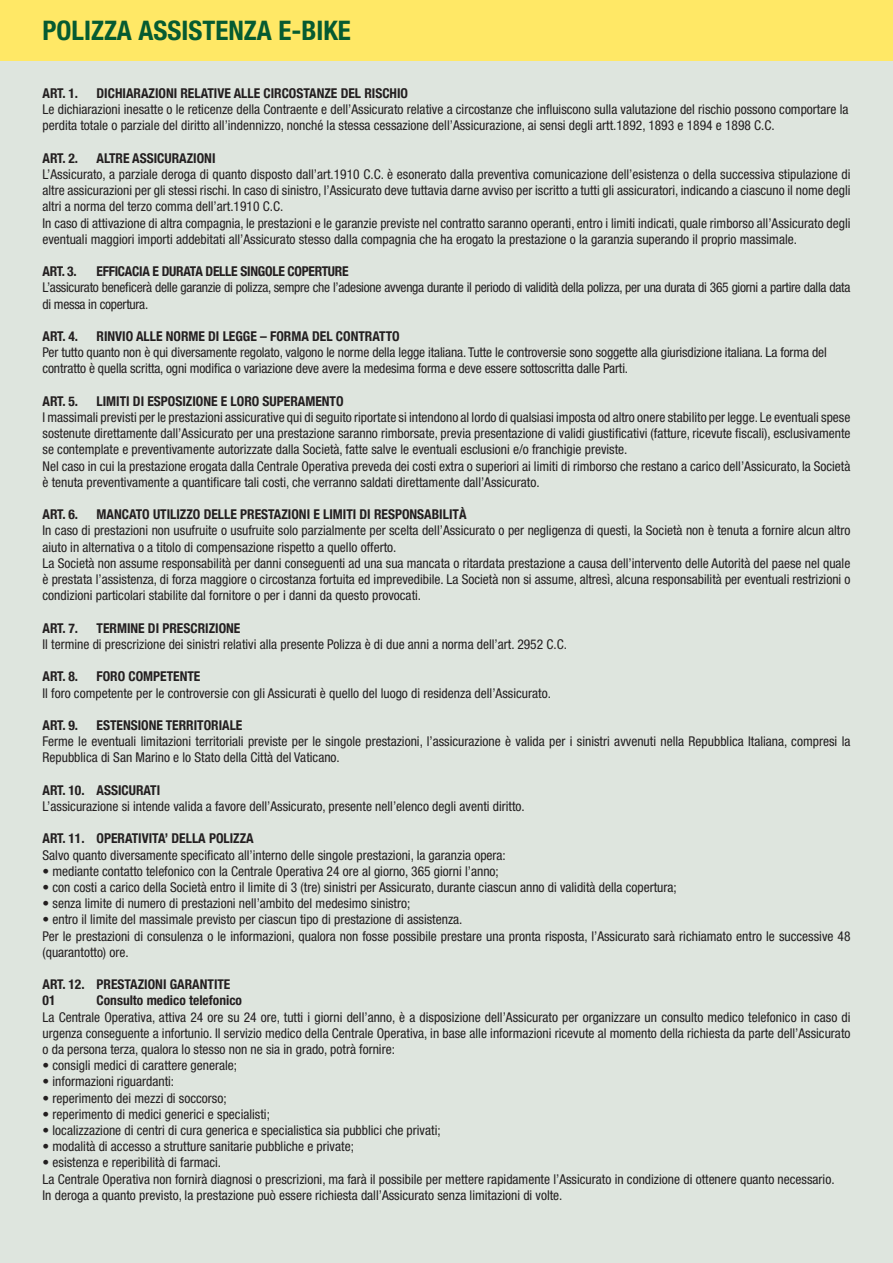
<style>
.page{position:relative;width:893px;height:1263px;background:#dee5de}
.page>*{position:absolute;margin:0;border:0;box-sizing:border-box;transform-origin:0 0}
.t1{font:700 condensed 27px "Helvetica Neue LT Std";color:#065b31}
.t2{font:condensed 13.5px/16.2px "Helvetica Neue LT Std";color:#231f20}
.t3{font:700 condensed 13.5px "Helvetica Neue";color:#231f20}
.t4{font:condensed 13.5px/16.2px "Helvetica Neue LT Std";letter-spacing:-.02em;color:#231f20}
.t5{font:700 condensed 13.5px/16.2px "Helvetica Neue LT Std";color:#231f20}
.t6{font:700 condensed 13.5px "Helvetica Neue";letter-spacing:-.02em;color:#231f20}
</style>
<div class="page">
<div style="left:0;top:0;width:893px;height:61px;background:#ffe866"></div>
<h1 class="t1" style="left:43px;top:14px;width:310px">POLIZZA ASSISTENZA E-BIKE</h1>
<p class="t3" style="left:43px;top:82px;width:37px">ART. 1.</p>
<p class="t3" style="left:97px;top:82px;width:313px">DICHIARAZIONI RELATIVE ALLE CIRCOSTANZE DEL RISCHIO</p>
<p class="t2" style="left:43px;top:101px;width:807px">Le dichiarazioni inesatte o le reticenze della Contraente e dell’Assicurato relative a circostanze che influiscono sulla valutazione del rischio possono comportare la perdita totale o parziale del diritto all’indennizzo, nonché la stessa cessazione dell’Assicurazione, ai sensi degli artt.1892, 1893 e 1894 e 1898 C.C.</p>
<p class="t3" style="left:43px;top:147px;width:37px">ART. 2.</p>
<p class="t3" style="left:97px;top:147px;width:120px">ALTRE ASSICURAZIONI</p>
<p class="t2" style="left:43px;top:166px;width:809px">L’Assicurato, a parziale deroga di quanto disposto dall’art.1910 C.C. è esonerato dalla preventiva comunicazione dell’esistenza o della successiva stipulazione di altre assicurazioni per gli stessi rischi. In caso di sinistro, l’Assicurato deve tuttavia darne avviso per iscritto a tutti gli assicuratori, indicando a ciascuno il nome degli altri a norma del terzo comma dell’art.1910 C.C.<br>In caso di attivazione di altra compagnia, le prestazioni e le garanzie previste nel contratto saranno operanti, entro i limiti indicati, quale rimborso all’Assicurato degli eventuali maggiori importi addebitati all’Assicurato stesso dalla compagnia che ha erogato la prestazione o la garanzia superando il proprio massimale.</p>
<p class="t3" style="left:43px;top:260px;width:36px">ART. 3.</p>
<p class="t6" style="left:97px;top:260px;width:254px">EFFICACIA E DURATA DELLE SINGOLE COPERTURE</p>
<p class="t4" style="left:43px;top:279px;width:809px">L’assicurato beneficerà delle garanzie di polizza, sempre che l’adesione avvenga durante il periodo di validità della polizza, per una durata di 365 giorni a partire dalla data di messa in copertura.</p>
<p class="t3" style="left:43px;top:325px;width:37px">ART. 4.</p>
<p class="t3" style="left:97px;top:325px;width:305px">RINVIO ALLE NORME DI LEGGE – FORMA DEL CONTRATTO</p>
<p class="t2" style="left:43px;top:344px;width:786px">Per tutto quanto non è qui diversamente regolato, valgono le norme della legge italiana. Tutte le controversie sono soggette alla giurisdizione italiana. La forma del contratto è quella scritta, ogni modifica o variazione deve avere la medesima forma e deve essere sottoscritta dalle Parti.</p>
<p class="t3" style="left:43px;top:390px;width:37px">ART. 5.</p>
<p class="t3" style="left:97px;top:390px;width:249px">LIMITI DI ESPOSIZIONE E LORO SUPERAMENTO</p>
<p class="t2" style="left:43px;top:409px;width:809px">I massimali previsti per le prestazioni assicurative qui di seguito riportate si intendono al lordo di qualsiasi imposta od altro onere stabilito per legge. Le eventuali spese sostenute direttamente dall’Assicurato per una prestazione saranno rimborsate, previa presentazione di validi giustificativi (fatture, ricevute fiscali), esclusivamente se contemplate e preventivamente autorizzate dalla Società, fatte salve le eventuali esclusioni e/o franchigie previste.<br>Nel caso in cui la prestazione erogata dalla Centrale Operativa preveda dei costi extra o superiori ai limiti di rimborso che restano a carico dell’Assicurato, la Società è tenuta preventivamente a quantificare tali costi, che verranno saldati direttamente dall’Assicurato.</p>
<p class="t3" style="left:43px;top:503px;width:37px">ART. 6.</p>
<p class="t3" style="left:97px;top:503px;width:371px">MANCATO UTILIZZO DELLE PRESTAZIONI E LIMITI DI RESPONSABILITÀ</p>
<p class="t2" style="left:43px;top:522px;width:809px">In caso di prestazioni non usufruite o usufruite solo parzialmente per scelta dell’Assicurato o per negligenza di questi, la Società non è tenuta a fornire alcun altro aiuto in alternativa o a titolo di compensazione rispetto a quello offerto.<br>La Società non assume responsabilità per danni conseguenti ad una sua mancata o ritardata prestazione a causa dell’intervento delle Autorità del paese nel quale è prestata l’assistenza, di forza maggiore o circostanza fortuita ed imprevedibile. La Società non si assume, altresì, alcuna responsabilità per eventuali restrizioni o condizioni particolari stabilite dal fornitore o per i danni da questo provocati.</p>
<p class="t3" style="left:43px;top:617px;width:37px">ART. 7.</p>
<p class="t3" style="left:97px;top:617px;width:145px">TERMINE DI PRESCRIZIONE</p>
<p class="t2" style="left:43px;top:636px;width:526px">Il termine di prescrizione dei sinistri relativi alla presente Polizza è di due anni a norma dell’art. 2952 C.C.</p>
<p class="t3" style="left:43px;top:665px;width:37px">ART. 8.</p>
<p class="t3" style="left:97px;top:665px;width:105px">FORO COMPETENTE</p>
<p class="t2" style="left:43px;top:684px;width:510px">Il foro competente per le controversie con gli Assicurati è quello del luogo di residenza dell’Assicurato.</p>
<p class="t3" style="left:43px;top:714px;width:37px">ART. 9.</p>
<p class="t3" style="left:97px;top:714px;width:147px">ESTENSIONE TERRITORIALE</p>
<p class="t2" style="left:43px;top:733px;width:809px">Ferme le eventuali limitazioni territoriali previste per le singole prestazioni, l’assicurazione è valida per i sinistri avvenuti nella Repubblica Italiana, compresi la<br>Repubblica di San Marino e lo Stato della Città del Vaticano.</p>
<p class="t3" style="left:43px;top:779px;width:119px">ART. 10. ASSICURATI</p>
<p class="t2" style="left:43px;top:798px;width:484px">L’assicurazione si intende valida a favore dell’Assicurato, presente nell’elenco degli aventi diritto.</p>
<p class="t3" style="left:43px;top:827px;width:213px">ART. 11. OPERATIVITA’ DELLA POLIZZA</p>
<p class="t2" style="left:43px;top:846px;width:465px">Salvo quanto diversamente specificato all’interno delle singole prestazioni, la garanzia opera:</p>
<p class="t2" style="left:43px;top:863px;width:458px">• mediante contatto telefonico con la Centrale Operativa 24 ore al giorno, 365 giorni l’anno;</p>
<p class="t2" style="left:43px;top:879px;width:636px">• con costi a carico della Società entro il limite di 3 (tre) sinistri per Assicurato, durante ciascun anno di validità della copertura;</p>
<p class="t2" style="left:43px;top:895px;width:369px">• senza limite di numero di prestazioni nell’ambito del medesimo sinistro;</p>
<p class="t2" style="left:43px;top:911px;width:809px">• entro il limite del massimale previsto per ciascun tipo di prestazione di assistenza.<br>Per le prestazioni di consulenza o le informazioni, qualora non fosse possibile prestare una pronta risposta, l’Assicurato sarà richiamato entro le successive 48 (quarantotto) ore.</p>
<p class="t5" style="left:43px;top:976px;width:189px">ART. 12. PRESTAZIONI GARANTITE<br>01</p>
<p class="t5" style="left:97px;top:992px;width:147px">Consulto medico telefonico</p>
<p class="t2" style="left:43px;top:1008px;width:809px;text-align:justify">La Centrale Operativa, attiva 24 ore su 24 ore, tutti i giorni dell’anno, è a disposizione dell’Assicurato per organizzare un consulto medico telefonico in caso di urgenza conseguente a infortunio. Il servizio medico della Centrale Operativa, in base alle informazioni ricevute al momento della richiesta da parte dell’Assicurato o da persona terza, qualora lo stesso non ne sia in grado, potrà fornire:</p>
<p class="t2" style="left:43px;top:1057px;width:196px">• consigli medici di carattere generale;</p>
<p class="t2" style="left:43px;top:1073px;width:133px">• informazioni riguardanti:</p>
<p class="t2" style="left:43px;top:1089px;width:186px">• reperimento dei mezzi di soccorso;</p>
<p class="t2" style="left:43px;top:1106px;width:229px">• reperimento di medici generici e specialisti;</p>
<p class="t2" style="left:43px;top:1122px;width:400px">• localizzazione di centri di cura generica e specialistica sia pubblici che privati;</p>
<p class="t2" style="left:43px;top:1138px;width:313px">• modalità di accesso a strutture sanitarie pubbliche e private;</p>
<p class="t2" style="left:43px;top:1154px;width:793px">• esistenza e reperibilità di farmaci.<br>La Centrale Operativa non fornirà diagnosi o prescrizioni, ma farà il possibile per mettere rapidamente l’Assicurato in condizione di ottenere quanto necessario.<br>In deroga a quanto previsto, la prestazione può essere richiesta dall’Assicurato senza limitazioni di volte.</p>
</div>
